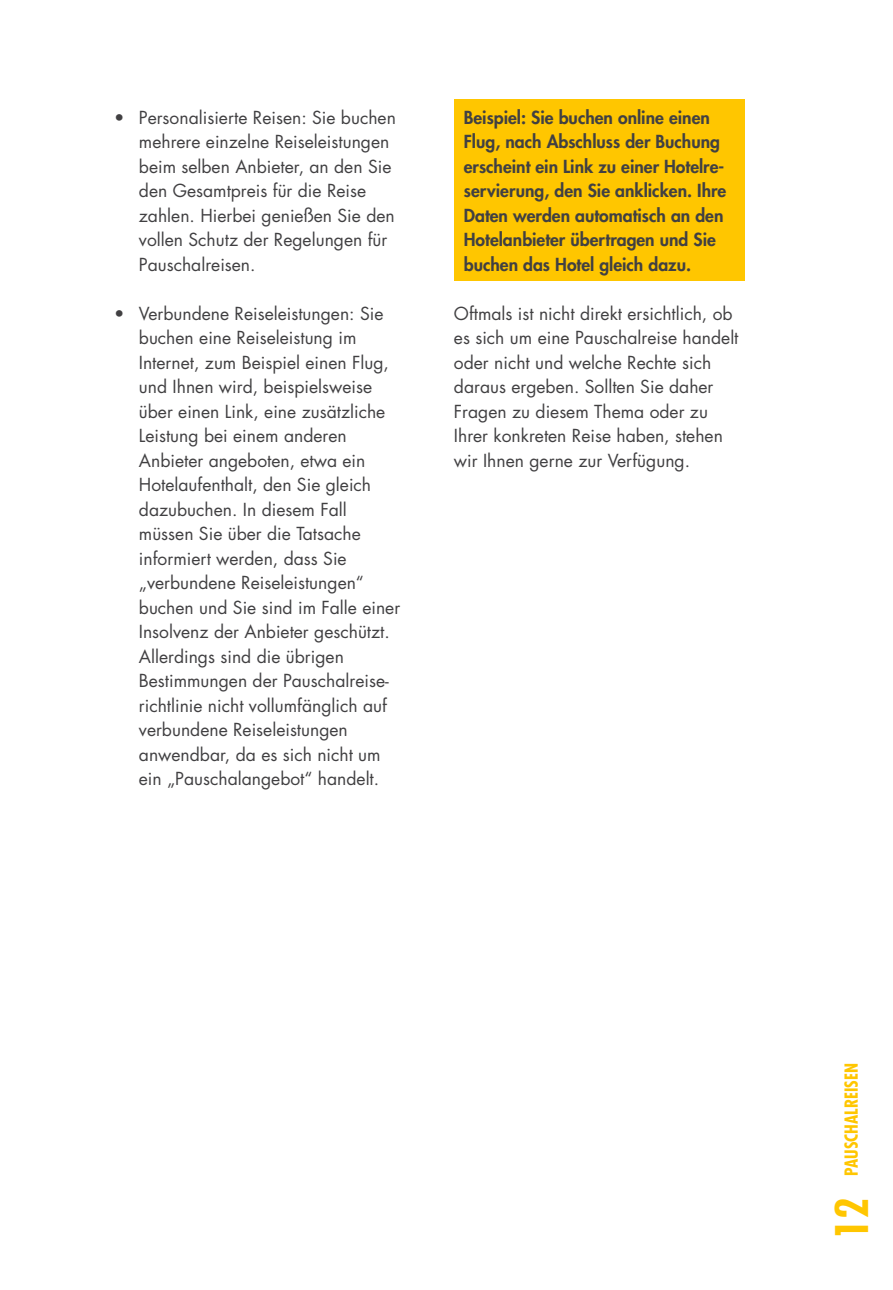
<style>
.page{position:relative;width:893px;height:1290px;background:#fff}
.page>*{position:absolute;margin:0;border:0;box-sizing:border-box;transform-origin:0 0}
.t1{font:700 condensed 43.75px "Futura";color:#ffc600}
.t2{font:17.5px/24.5px "Futura";color:#414042}
.t3{font:800 17.5px/24.5px "Futura";color:#414042}
.t4{font:700 condensed 17.5px "Futura";color:#ffc600}
</style>
<div class="page">
<div style="left:454px;top:99px;width:290px;height:182px;background:#ffc600"></div>
<p class="t2" style="left:139px;top:105px;width:259px;text-indent:-25px">• Personalisierte Reisen: Sie buchen mehrere einzelne Reiseleistungen beim selben Anbieter, an den Sie den Gesamtpreis für die Reise zahlen. Hierbei genießen Sie den vollen Schutz der Regelungen für<br>Pauschalreisen.</p>
<p class="t2" style="left:139px;top:301px;width:263px;text-indent:-25px">• Verbundene Reiseleistungen: Sie buchen eine Reiseleistung im<br>Internet, zum Beispiel einen Flug, und Ihnen wird, beispielsweise über einen Link, eine zusätzliche<br>Leistung bei einem anderen<br>Anbieter angeboten, etwa ein<br>Hotelaufenthalt, den Sie gleich dazubuchen. In diesem Fall müssen Sie über die Tatsache informiert werden, dass Sie „verbundene Reiseleistungen“ buchen und Sie sind im Falle einer<br>Insolvenz der Anbieter geschützt.<br>Allerdings sind die übrigen<br>Bestimmungen der Pauschalreise&shy;richtlinie nicht vollumfänglich auf verbundene Reiseleistungen anwendbar, da es sich nicht um ein „Pauschalangebot“ handelt.</p>
<p class="t3" style="left:464px;top:105px;width:264px">Beispiel: Sie buchen online einen Flug, nach Abschluss der Buchung erscheint ein Link zu einer Hotelre&shy;servierung, den Sie anklicken. Ihre Daten werden automatisch an den Hotelanbieter übertragen und Sie buchen das Hotel gleich dazu.</p>
<p class="t2" style="left:454px;top:301px;width:286px">Oftmals ist nicht direkt ersichtlich, ob es sich um eine Pauschalreise handelt oder nicht und welche Rechte sich daraus ergeben. Sollten Sie daher Fragen zu diesem Thema oder zu Ihrer konkreten Reise haben, stehen wir Ihnen gerne zur Verfügung.</p>
<p class="t4" style="left:840px;top:1176px;width:114px;rotate:-90deg">PAUSCHALREISEN</p>
<h1 class="t1" style="left:824px;top:1240px;width:44px;rotate:-90deg">12</h1>
</div>
